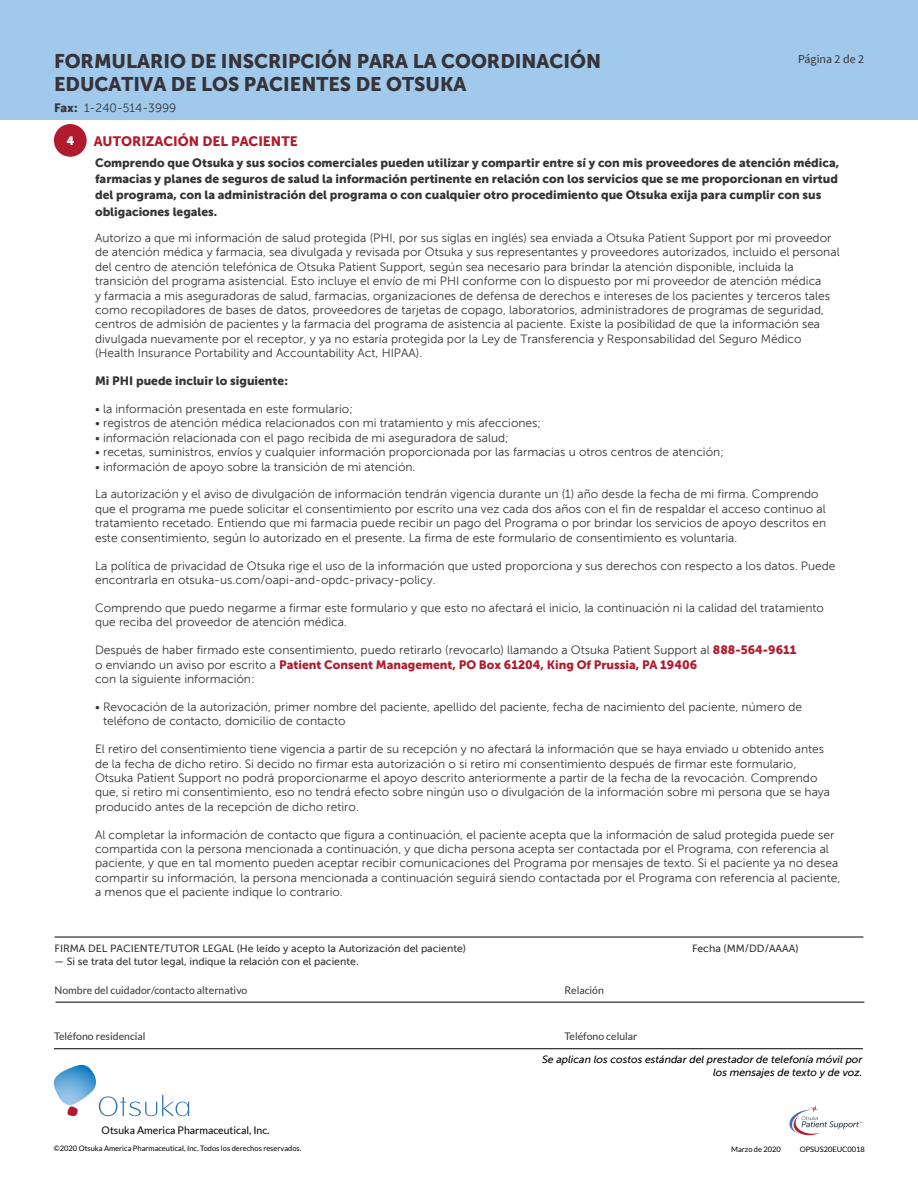
<style>
.page{position:relative;width:918px;height:1188px;background:#fff}
.page>*{position:absolute;margin:0;border:0;box-sizing:border-box;transform-origin:0 0}
.t1{font:19.5px/23.4px "Museo Sans 900";color:#373338}
.t2{font:13.5px "Museo Sans 900";color:#b01c2e}
.t3{font:12px/14.4px "Museo Sans 300";color:#373338}
.t4{font:12px/16.2px "Museo Sans 900";color:#373338}
.t5{font:12px "Museo Sans 900";color:#b01c2e}
.t6{font:12px "Source Sans Pro";color:#373338}
.t7{font:12px "Museo 900";color:#fff}
.t8{font:10.5px "Museo Sans 500";color:#373338}
.t9{font:italic 10.5px/12.6px "Museo Sans 500";color:#000;text-align:right}
.t10{font:10.5px "Lato";color:#373338}
.t11{font:10.5px "Lato";color:#000}
.t12{font:7.5px "Lato";color:#000}
.s1{font-family:"Museo Sans 900"}
.s2{font-family:"Museo Sans 900";color:#b01c2e}
.s3{font-family:"Museo Sans 300";color:#373338}
</style>
<div class="page">
<div style="left:0;top:0;width:918px;height:120px;background:#a0c9ec"></div>
<hr style="left:56px;top:1002px;width:808px;height:1px;background:#000">
<hr style="left:54px;top:1048px;width:809px;height:1px;background:#000">
<svg style="left:789px;top:1105px;width:73px;height:31px"></svg>
<div style="left:54px;top:124px;width:33px;height:33px;background:#b01c2e;border-radius:50%"></div>
<hr style="left:55px;top:937px;width:808px;height:1px;background:#000">
<svg style="left:53px;top:1065px;width:136px;height:51px"></svg>
<h1 class="t1" style="left:54px;top:49px;width:549px">FORMULARIO DE INSCRIPCIÓN PARA LA COORDINACIÓN<br>EDUCATIVA DE LOS PACIENTES DE OTSUKA</h1>
<p class="t3" style="left:54px;top:101px;width:124px"><span class="s1">Fax:</span> 1-240-514-3999</p>
<p class="t7" style="left:67px;top:134px;width:9px">4</p>
<p class="t2" style="left:94px;top:133px;width:205px">AUTORIZACIÓN DEL PACIENTE</p>
<p class="t6" style="left:798px;top:51px;width:67px">Página 2 de 2</p>
<p class="t4" style="left:95px;top:155px;width:746px">Comprendo que Otsuka y sus socios comerciales pueden utilizar y compartir entre sí y con mis proveedores de atención médica, farmacias y planes de seguros de salud la información pertinente en relación con los servicios que se me proporcionan en virtud del programa, con la administración del programa o con cualquier otro procedimiento que Otsuka exija para cumplir con sus obligaciones legales.</p>
<p class="t3" style="left:95px;top:231px;width:746px">Autorizo a que mi información de salud protegida (PHI, por sus siglas en inglés) sea enviada a Otsuka Patient Support por mi proveedor de atención médica y farmacia, sea divulgada y revisada por Otsuka y sus representantes y proveedores autorizados, incluido el personal del centro de atención telefónica de Otsuka Patient Support, según sea necesario para brindar la atención disponible, incluida la transición del programa asistencial. Esto incluye el envío de mi PHI conforme con lo dispuesto por mi proveedor de atención médica<br>y farmacia a mis aseguradoras de salud, farmacias, organizaciones de defensa de derechos e intereses de los pacientes y terceros tales como recopiladores de bases de datos, proveedores de tarjetas de copago, laboratorios, administradores de programas de seguridad, centros de admisión de pacientes y la farmacia del programa de asistencia al paciente. Existe la posibilidad de que la información sea divulgada nuevamente por el receptor, y ya no estaría protegida por la Ley de Transferencia y Responsabilidad del Seguro Médico (Health Insurance Portability and Accountability Act, HIPAA).</p>
<p class="t4" style="left:95px;top:373px;width:194px">Mi PHI puede incluir lo siguiente:</p>
<p class="t3" style="left:95px;top:402px;width:259px">• la información presentada en este formulario;</p>
<p class="t3" style="left:95px;top:416px;width:448px">• registros de atención médica relacionados con mi tratamiento y mis afecciones;</p>
<p class="t3" style="left:95px;top:431px;width:415px">• información relacionada con el pago recibida de mi aseguradora de salud;</p>
<p class="t3" style="left:95px;top:445px;width:630px">• recetas, suministros, envíos y cualquier información proporcionada por las farmacias u otros centros de atención;</p>
<p class="t3" style="left:95px;top:459px;width:322px">• información de apoyo sobre la transición de mi atención.</p>
<p class="t3" style="left:95px;top:487px;width:733px">La autorización y el aviso de divulgación de información tendrán vigencia durante un (1) año desde la fecha de mi firma. Comprendo que el programa me puede solicitar el consentimiento por escrito una vez cada dos años con el fin de respaldar el acceso continuo al tratamiento recetado. Entiendo que mi farmacia puede recibir un pago del Programa o por brindar los servicios de apoyo descritos en este consentimiento, según lo autorizado en el presente. La firma de este formulario de consentimiento es voluntaria.</p>
<p class="t3" style="left:95px;top:558px;width:742px">La política de privacidad de Otsuka rige el uso de la información que usted proporciona y sus derechos con respecto a los datos. Puede encontrarla en otsuka-us.com/oapi-and-opdc-privacy-policy.</p>
<p class="t3" style="left:95px;top:601px;width:731px">Comprendo que puedo negarme a firmar este formulario y que esto no afectará el inicio, la continuación ni la calidad del tratamiento que reciba del proveedor de atención médica.</p>
<p class="t3" style="left:95px;top:643px;width:703px">Después de haber firmado este consentimiento, puedo retirarlo (revocarlo) llamando a Otsuka Patient Support al <span class="s2">888-564-9611</span></p>
<p class="t5" style="left:95px;top:658px;width:604px"><span class="s3">o enviando un aviso por escrito a</span> Patient Consent Management, PO Box 61204, King Of Prussia, PA 19406</p>
<p class="t3" style="left:95px;top:672px;width:161px">con la siguiente información:</p>
<p class="t3" style="left:103px;top:700px;width:701px;text-indent:-8px">• Revocación de la autorización, primer nombre del paciente, apellido del paciente, fecha de nacimiento del paciente, número de teléfono de contacto, domicilio de contacto</p>
<p class="t3" style="left:95px;top:742px;width:737px">El retiro del consentimiento tiene vigencia a partir de su recepción y no afectará la información que se haya enviado u obtenido antes de la fecha de dicho retiro. Si decido no firmar esta autorización o si retiro mi consentimiento después de firmar este formulario, Otsuka Patient Support no podrá proporcionarme el apoyo descrito anteriormente a partir de la fecha de la revocación. Comprendo que, si retiro mi consentimiento, eso no tendrá efecto sobre ningún uso o divulgación de la información sobre mi persona que se haya producido antes de la recepción de dicho retiro.</p>
<p class="t3" style="left:95px;top:827px;width:747px">Al completar la información de contacto que figura a continuación, el paciente acepta que la información de salud protegida puede ser compartida con la persona mencionada a continuación, y que dicha persona acepta ser contactada por el Programa, con referencia al paciente, y que en tal momento pueden aceptar recibir comunicaciones del Programa por mensajes de texto. Si el paciente ya no desea compartir su información, la persona mencionada a continuación seguirá siendo contactada por el Programa con referencia al paciente, a menos que el paciente indique lo contrario.</p>
<p class="t8" style="left:55px;top:943px;width:413px">FIRMA DEL PACIENTE/TUTOR LEGAL (He leído y acepto la Autorización del paciente)</p>
<p class="t8" style="left:692px;top:943px;width:108px">Fecha (MM/DD/AAAA)</p>
<p class="t8" style="left:55px;top:955px;width:306px">— Si se trata del tutor legal, indique la relación con el paciente.</p>
<p class="t10" style="left:54px;top:984px;width:194px">Nombre del cuidador/contacto alternativo</p>
<p class="t10" style="left:564px;top:984px;width:41px">Relación</p>
<p class="t10" style="left:54px;top:1031px;width:93px">Teléfono residencial</p>
<p class="t10" style="left:564px;top:1031px;width:75px">Teléfono celular</p>
<p class="t9" style="left:542px;top:1053px;width:322px">Se aplican los costos estándar del prestador de telefonía móvil por los mensajes de texto y de voz.</p>
<p class="t11" style="left:102px;top:1124px;width:169px">Otsuka America Pharmaceutical, Inc.</p>
<p class="t12" style="left:54px;top:1145px;width:249px">©2020 Otsuka America Pharmaceutical, Inc. Todos los derechos reservados.</p>
<p class="t12" style="left:731px;top:1145px;width:51px">Marzo de 2020</p>
<p class="t12" style="left:800px;top:1145px;width:67px">OPSUS20EUC0018</p>
</div>
